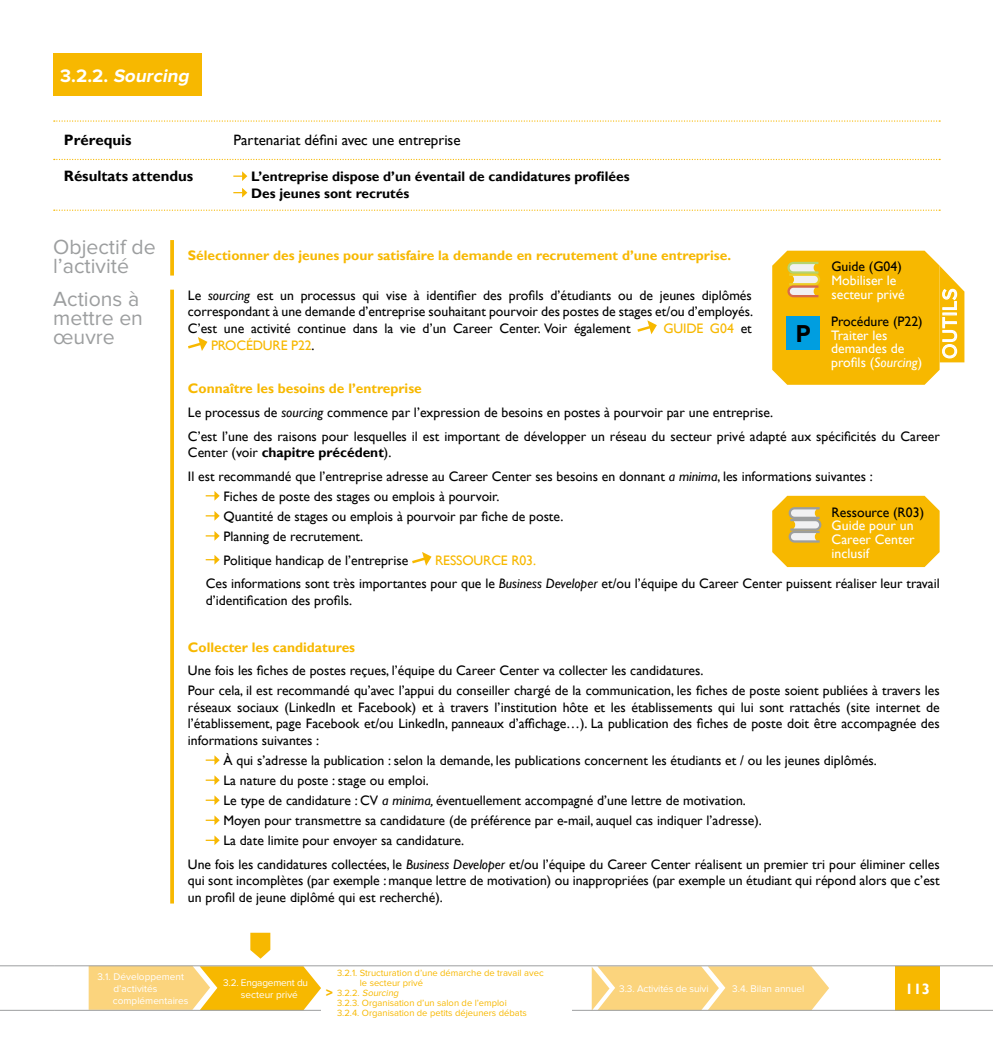
<style>
.page{position:relative;width:993px;height:1063px;background:#fff}
.page>*{position:absolute;margin:0;border:0;box-sizing:border-box;transform-origin:0 0}
.t1{font:700 24.88px "DIN Next LT Pro";color:#000}
.t2{font:21.25px/18.8px "Proxima Nova";color:#9c9e9f}
.t3{font:20px "Proxima Nova";color:#fff}
.t4{font:italic 700 18.75px "Proxima Nova";color:#fff}
.t5{font:15px "Gill Sans";color:#000}
.t6{font:700 15px "Gill Sans";color:#000}
.t7{font:700 15px "Gill Sans";color:#fff}
.t8{font:13.75px/20px "Gill Sans";color:#000}
.t9{font:700 13.75px "Gill Sans";color:#f7b800}
.t10{font:13.75px/13.8px "Gill Sans";color:#fff}
.t11{font:700 13.75px/16.5px "Gill Sans";color:#000}
.t12{font:13.75px "Gill Sans";letter-spacing:-.01em;color:#f7b800}
.t13{font:700 12.5px "Gill Sans";color:#f7b800}
.t14{font:10px/12px "Proxima Nova";color:#fff}
.t15{font:9.38px "Proxima Nova";color:#f7b800}
.t16{font:italic 9.38px "Proxima Nova";color:#f7b800}
.s1{font-style:normal}
.s2{font-style:italic}
.s3{color:#000}
.s4{font-weight:700;color:#f7b800}
.s5{font-weight:700}
.s6{color:#f7b800}
</style>
<div class="page">
<svg style="left:591px;top:966px;width:237px;height:44px;background:#fad788"></svg>
<div style="left:895px;top:966px;width:44px;height:44px;background:#f7b800"></div>
<hr style="left:0;top:965px;width:54px;height:1px;background:#9c9e9f">
<hr style="left:0;top:1010px;width:54px;height:1px;background:#9c9e9f">
<svg style="left:89px;top:966px;width:232px;height:44px;background:#f8c94f"></svg>
<svg style="left:250px;top:933px;width:20px;height:26px"></svg>
<hr style="left:54px;top:965px;width:938px;height:1px;background:#9c9e9f">
<hr style="left:54px;top:1010px;width:938px;height:1px;background:#9c9e9f">
<div style="left:321px;top:1004px;width:250px;height:59px;background:#fff"></div>
<svg style="left:233px;top:171px;width:14px;height:10px"></svg>
<svg style="left:233px;top:188px;width:14px;height:10px"></svg>
<svg style="left:54px;top:120px;width:885px;height:2px"></svg>
<svg style="left:54px;top:159px;width:885px;height:1px"></svg>
<svg style="left:54px;top:210px;width:885px;height:1px"></svg>
<svg style="left:637px;top:320px;width:19px;height:14px"></svg>
<svg style="left:188px;top:337px;width:19px;height:14px"></svg>
<svg style="left:206px;top:491px;width:14px;height:10px"></svg>
<svg style="left:206px;top:511px;width:14px;height:10px"></svg>
<svg style="left:206px;top:531px;width:14px;height:10px"></svg>
<svg style="left:206px;top:555px;width:14px;height:10px"></svg>
<svg style="left:412px;top:552px;width:19px;height:14px"></svg>
<svg style="left:206px;top:755px;width:14px;height:10px"></svg>
<svg style="left:206px;top:775px;width:14px;height:10px"></svg>
<svg style="left:206px;top:795px;width:14px;height:10px"></svg>
<svg style="left:206px;top:815px;width:14px;height:10px"></svg>
<svg style="left:206px;top:835px;width:14px;height:10px"></svg>
<svg style="left:170px;top:240px;width:4px;height:36px"></svg>
<svg style="left:170px;top:290px;width:4px;height:614px;background:#f7bc0f"></svg>
<div style="left:53px;top:53px;width:149px;height:43px;background:#f7b800"></div>
<svg style="left:772px;top:251px;width:192px;height:134px;background:#f6be1b"></svg>
<div style="left:786px;top:316px;width:33px;height:34px;background:#009ee0"></div>
<svg style="left:772px;top:496px;width:167px;height:71px;background:#f3bc19"></svg>
<h3 class="t4" style="left:60px;top:65px;width:134px"><span class="s1">3 . 2 . 2 .</span> Sourcing</h3>
<p class="t6" style="left:64px;top:131px;width:69px">Prérequis</p>
<p class="t5" style="left:233px;top:131px;width:229px">Partenariat défini avec une entreprise</p>
<p class="t6" style="left:64px;top:167px;width:131px">Résultats attendus</p>
<p class="t11" style="left:251px;top:169px;width:380px">L’entreprise dispose d’un éventail de candidatures profilées<br>Des jeunes sont recrutés</p>
<h2 class="t2" style="left:53px;top:238px;width:104px">Objectif de l’activité</h2>
<h2 class="t2" style="left:53px;top:290px;width:91px">Actions à mettre en œuvre</h2>
<p class="t9" style="left:188px;top:247px;width:544px">Sélectionner des jeunes pour satisfaire la demande en recrutement d’une entreprise.</p>
<p class="t8" style="left:188px;top:287px;width:566px;line-height:16.6px;text-align:justify">Le <span class="s2">sourcing</span> est un processus qui vise à identifier des profils d’étudiants ou de jeunes diplômés correspondant à une demande d’entreprise souhaitant pourvoir des postes de stages et/ou d’employés.<br>C’est une activité continue dans la vie d’un Career Center. Voir également</p>
<p class="t8" style="left:831px;top:257px;width:72px">Guide (G04)</p>
<p class="t10" style="left:831px;top:274px;width:75px">Mobiliser le secteur privé</p>
<p class="t8" style="left:830px;top:311px;width:93px">Procédure (P22)</p>
<p class="t10" style="left:830px;top:328px;width:92px">Traiter les demandes de profils (<span class="s2">Sourcing</span>)</p>
<h3 class="t3" style="left:937px;top:359px;width:69px;rotate:-90deg">Outils</h3>
<p class="t12" style="left:663px;top:320px;width:90px">GUIDE G04 <span class="s3">et</span></p>
<h1 class="t1" style="left:795px;top:319px;width:17px">P</h1>
<p class="t12" style="left:211px;top:337px;width:105px">PROCÉDURE P22<span class="s3">.</span></p>
<p class="t8" style="left:188px;top:377px;width:753px;line-height:23.6px"><span class="s4">Connaître les besoins de l’entreprise<br></span>Le processus de <span class="s2">sourcing</span> commence par l’expression de besoins en postes à pourvoir par une entreprise.<br>C’est l’une des raisons pour lesquelles il est important de développer un réseau du secteur privé adapté aux spécificités du Career</p>
<p class="t8" style="left:188px;top:441px;width:686px;line-height:23.6px">Center (voir <span class="s5">chapitre précédent</span>).<br>Il est recommandé que l’entreprise adresse au Career Center ses besoins en donnant <span class="s2">a minima</span>, les informations suivantes :</p>
<p class="t8" style="left:223px;top:486px;width:341px">Fiches de poste des stages ou emplois à pourvoir.<br>Quantité de stages ou emplois à pourvoir par fiche de poste.<br>Planning de recrutement.</p>
<p class="t8" style="left:223px;top:550px;width:186px">Politique handicap de l’entreprise</p>
<p class="t12" style="left:435px;top:552px;width:18px">Ressource</p>
<p class="t8" style="left:831px;top:502px;width:94px">Ressource (R03)</p>
<p class="t10" style="left:831px;top:519px;width:85px;text-align:justify">Guide pour un Career Center inclusif</p>
<p class="t8" style="left:206px;top:548px;width:735px;line-height:23.6px;text-indent:305px"><span class="s6">R03.<br></span>Ces informations sont très importantes pour que le <span class="s2">Business Developer</span> et/ou l’équipe du Career Center puissent réaliser leur travail</p>
<p class="t8" style="left:206px;top:590px;width:148px">d’identification des profils.</p>
<p class="t9" style="left:188px;top:639px;width:169px">Collecter les candidatures</p>
<p class="t8" style="left:188px;top:661px;width:753px">Une fois les fiches de postes reçues, l’équipe du Career Center va collecter les candidatures.<br>Pour cela, il est recommandé qu’avec l’appui du conseiller chargé de la communication, les fiches de poste soient publiées à travers les</p>
<p class="t8" style="left:188px;top:699px;width:753px;line-height:16.5px;text-align:justify">réseaux sociaux (LinkedIn et Facebook) et à travers l’institution hôte et les établissements qui lui sont rattachés (site internet de l’établissement, page Facebook et/ou LinkedIn, panneaux d’affichage…). La publication des fiches de poste doit être accompagnée des informations suivantes :</p>
<p class="t8" style="left:223px;top:751px;width:654px">À qui s’adresse la publication : selon la demande, les publications concernent les étudiants et / ou les jeunes diplômés.<br>La nature du poste : stage ou emploi.<br>Le type de candidature : CV <span class="s2">a minima,</span> éventuellement accompagné d’une lettre de motivation.<br>Moyen pour transmettre sa candidature (de préférence par e-mail, auquel cas indiquer l’adresse).<br>La date limite pour envoyer sa candidature.</p>
<p class="t8" style="left:188px;top:856px;width:753px;line-height:16.5px;text-align:justify">Une fois les candidatures collectées, le <span class="s2">Business Developer</span> et/ou l’équipe du Career Center réalisent un premier tri pour éliminer celles qui sont incomplètes (par exemple : manque lettre de motivation) ou inappropriées (par exemple un étudiant qui répond alors que c’est un profil de jeune diplômé qui est recherché).</p>
<p class="t14" style="left:113px;top:971px;width:77px;text-indent:-15px">3.1. Développement d’activités complémentaires</p>
<p class="t15" style="left:337px;top:968px;width:208px">3.2.1. Structuration d’une démarche de travail avec</p>
<p class="t14" style="left:241px;top:977px;width:69px;text-indent:-18px">3.2. Engagement du secteur privé</p>
<p class="t14" style="left:619px;top:983px;width:91px">3.3. Activités de suivi</p>
<p class="t14" style="left:732px;top:983px;width:74px">3.4. Bilan annuel</p>
<p class="t7" style="left:905px;top:980px;width:26px">113</p>
<p class="t15" style="left:360px;top:978px;width:65px">le secteur privé</p>
<p class="t16" style="left:337px;top:988px;width:65px"><span class="s1">3 . 2 . 2 .</span> Sourcing</p>
<p class="t15" style="left:337px;top:998px;width:171px">3.2.3. Organisation d’un salon de l’emploi</p>
<p class="t15" style="left:337px;top:1008px;width:191px">3.2.4. Organisation de petits déjeuners débats</p>
<p class="t13" style="left:325px;top:986px;width:9px">&gt;</p>
</div>
